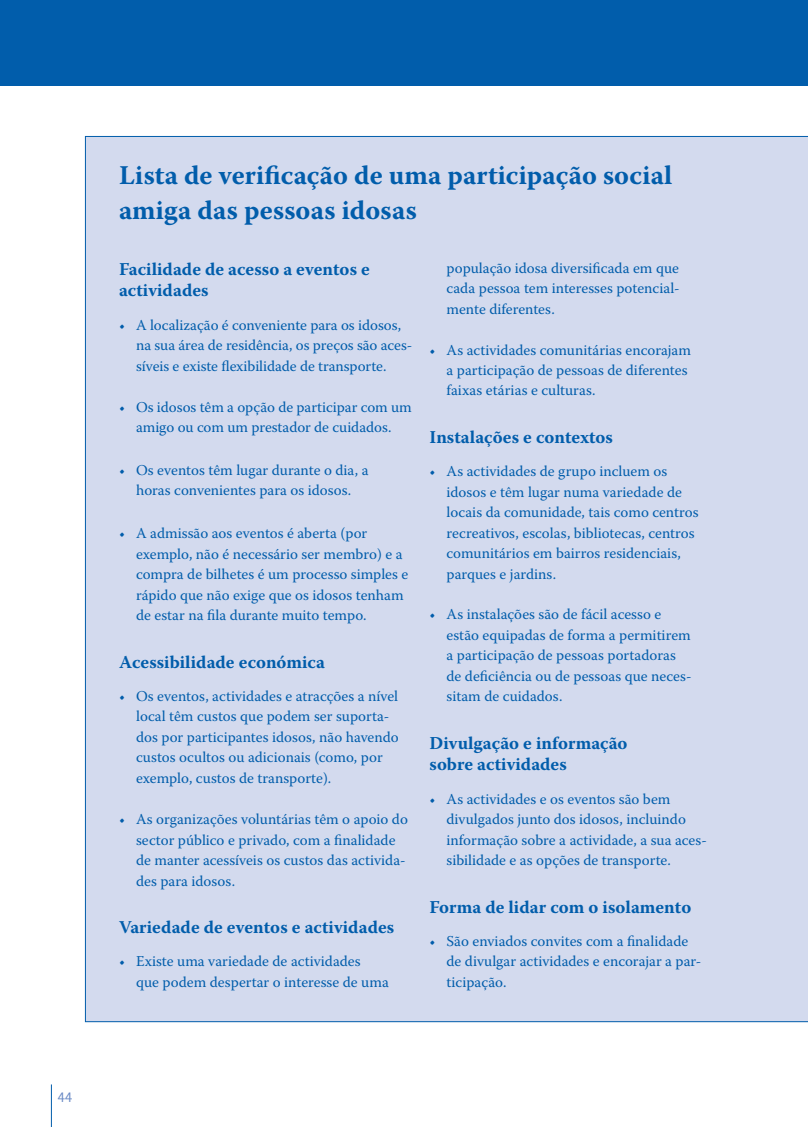
<style>
.page{position:relative;width:808px;height:1127px;background:#fff}
.page>*{position:absolute;margin:0;border:0;box-sizing:border-box;transform-origin:0 0}
.t1{font:700 27px/34.5px "Warnock Pro";letter-spacing:.005em;color:#015dab}
.t2{font:700 18px/21.6px "Warnock Pro";color:#015dab}
.t3{font:15px/20.4px "Warnock Pro";color:#015dab}
.t4{font:15px "Rotis Semi Sans";color:#6a8ac5}
</style>
<div class="page">
<div style="left:0;top:0;width:808px;height:85px;background:#015dab"></div>
<hr style="left:51px;top:1084px;width:1px;height:43px;background:#015dab">
<div style="left:85px;top:136px;width:723px;height:886px;background:#d3daee"></div>
<p class="t4" style="left:57px;top:1088px;width:17px">44</p>
<h1 class="t1" style="left:119px;top:158px;width:555px">Lista de verificação de uma participação social amiga das pessoas idosas</h1>
<p class="t2" style="left:119px;top:258px;width:252px">Facilidade de acesso a eventos e actividades</p>
<p class="t3" style="left:136px;top:314px;width:278px;text-indent:-17px">• A localização é conveniente para os idosos, na sua área de residência, os preços são aces&shy;síveis e existe flexibilidade de transporte.</p>
<p class="t3" style="left:119px;top:396px;width:294px;text-align:center">• Os idosos têm a opção de participar com um amigo ou com um prestador de cuidados.</p>
<p class="t3" style="left:119px;top:460px;width:251px;text-align:center">• Os eventos têm lugar durante o dia, a horas convenientes para os idosos.</p>
<p class="t3" style="left:136px;top:523px;width:274px;text-indent:-17px">• A admissão aos eventos é aberta (por exemplo, não é necessário ser membro) e a compra de bilhetes é um processo simples e rápido que não exige que os idosos tenham de estar na fila durante muito tempo.</p>
<p class="t2" style="left:119px;top:651px;width:207px">Acessibilidade económica</p>
<p class="t3" style="left:136px;top:685px;width:264px;text-indent:-17px">• Os eventos, actividades e atracções a nível local têm custos que podem ser suporta&shy;dos por participantes idosos, não havendo custos ocultos ou adicionais (como, por exemplo, custos de transporte).</p>
<p class="t3" style="left:136px;top:809px;width:273px;text-indent:-17px">• As organizações voluntárias têm o apoio do sector público e privado, com a finalidade de manter acessíveis os custos das activida&shy;des para idosos.</p>
<p class="t2" style="left:119px;top:916px;width:277px">Variedade de eventos e actividades</p>
<p class="t3" style="left:136px;top:951px;width:254px;text-indent:-17px">• Existe uma variedade de actividades<br>que podem despertar o interesse de uma</p>
<p class="t3" style="left:446px;top:257px;width:235px;text-align:justify">população idosa diversificada em que cada pessoa tem interesses potencial&shy;mente diferentes.</p>
<p class="t3" style="left:446px;top:339px;width:246px;text-indent:-17px">• As actividades comunitárias encorajam a participação de pessoas de diferentes faixas etárias e culturas.</p>
<p class="t2" style="left:429px;top:426px;width:185px">Instalações e contextos</p>
<p class="t3" style="left:446px;top:461px;width:254px;text-indent:-17px">• As actividades de grupo incluem os idosos e têm lugar numa variedade de locais da comunidade, tais como centros recreativos, escolas, bibliotecas, centros comunitários em bairros residenciais, parques e jardins.</p>
<p class="t3" style="left:446px;top:604px;width:247px;text-indent:-17px">• As instalações são de fácil acesso e estão equipadas de forma a permitirem a participação de pessoas portadoras de deficiência ou de pessoas que neces&shy;sitam de cuidados.</p>
<p class="t2" style="left:429px;top:732px;width:200px">Divulgação e informação sobre actividades</p>
<p class="t3" style="left:446px;top:788px;width:262px;text-indent:-17px">• As actividades e os eventos são bem divulgados junto dos idosos, incluindo informação sobre a actividade, a sua aces&shy;sibilidade e as opções de transporte.</p>
<p class="t2" style="left:429px;top:895px;width:263px">Forma de lidar com o isolamento</p>
<p class="t3" style="left:446px;top:930px;width:256px;text-indent:-17px">• São enviados convites com a finalidade de divulgar actividades e encorajar a par&shy;ticipação.</p>
</div>
